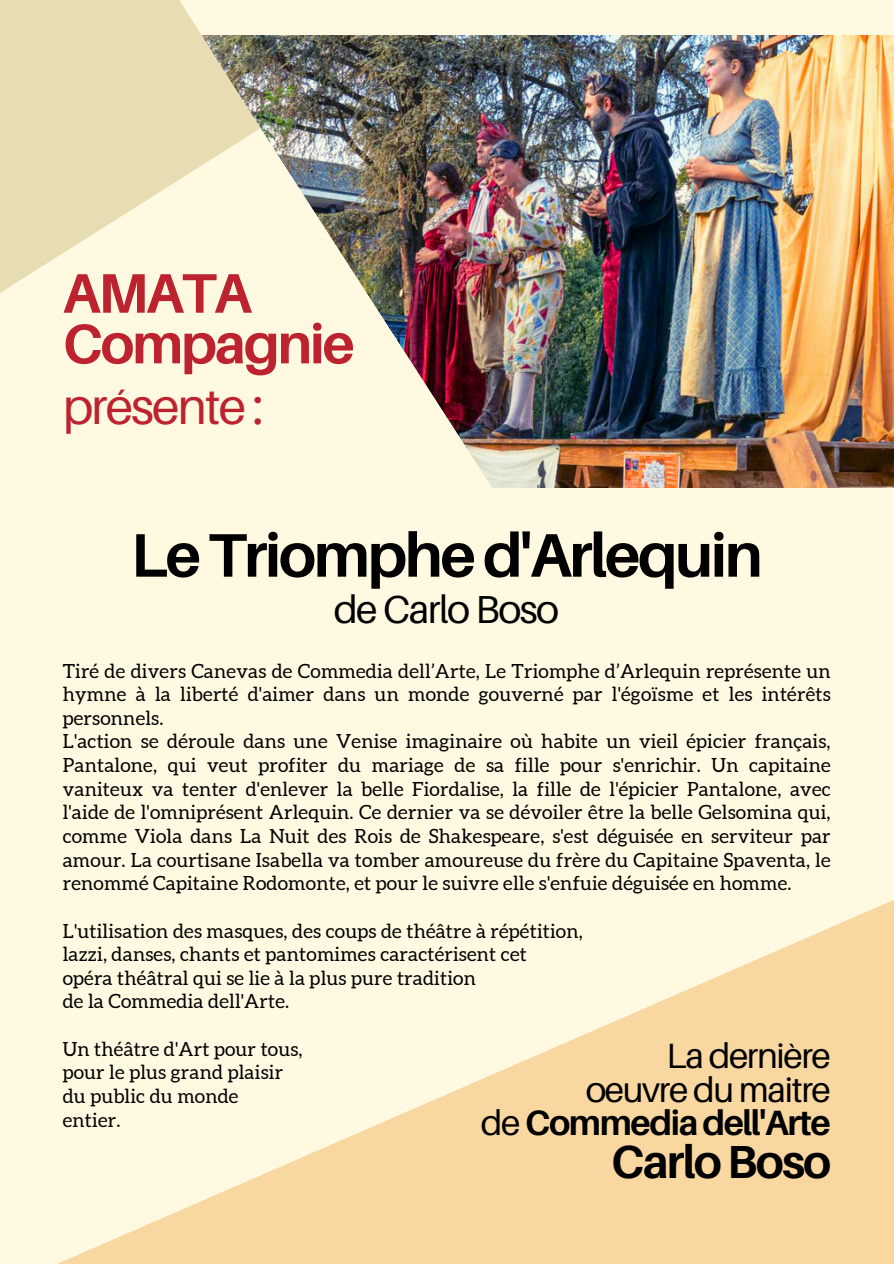
<style>
.page{position:relative;width:894px;height:1264px;background:#fff}
.page>*{position:absolute;margin:0;border:0;box-sizing:border-box;transform-origin:0 0}
.t1{font:700 61.5px "Aileron";letter-spacing:-.04em;color:#000}
.t2{font:700 55.8px/50.6px "Aileron";letter-spacing:-.04em;color:#bc232f}
.t3{font:49.95px "Aileron";letter-spacing:-.04em;color:#bc232f}
.t4{font:700 46.35px "Aileron";letter-spacing:-.04em;color:#000}
.t5{font:39px "Aileron";letter-spacing:-.04em;color:#000}
.t6{font:35.1px/33.6px "Aileron";letter-spacing:-.04em;color:#000;text-align:right}
.t7{font:19.5px/23.7px "Aleo";letter-spacing:.01em;color:#000}
.s1{font-weight:700}
</style>
<div class="page">
<div style="left:0;top:0;width:893px;height:1263px;background:#fff9e2"></div>
<img style="left:687px;top:35px;width:206px;height:452px">
<img style="left:260px;top:35px;width:427px;height:453px">
<svg style="left:0;top:0;width:260px;height:293px;fill:#e8ddb2"></svg>
<svg style="left:60px;top:900px;width:833px;height:363px"></svg>
<h1 class="t2" style="left:63px;top:267px;width:293px">AMATA<br>Compagnie</h1>
<h1 class="t3" style="left:63px;top:375px;width:202px">présente :</h1>
<h1 class="t1" style="left:131px;top:517px;width:633px">LeTriomphed'Arlequin</h1>
<h1 class="t5" style="left:334px;top:585px;width:226px">de Carlo Boso</h1>
<p class="t7" style="left:63px;top:659px;width:769px">Tiré de divers Canevas de Commedia dell’Arte, Le Triomphe d’Arlequin représente un hymne à la liberté d'aimer dans un monde gouverné par l'égoïsme et les intérêts personnels.<br>L'action se déroule dans une Venise imaginaire où habite un vieil épicier français, Pantalone, qui veut profiter du mariage de sa fille pour s'enrichir. Un capitaine vaniteux va tenter d'enlever la belle Fiordalise, la fille de l'épicier Pantalone, avec l'aide de l'omniprésent Arlequin. Ce dernier va se dévoiler être la belle Gelsomina qui, comme Viola dans La Nuit des Rois de Shakespeare, s'est déguisée en serviteur par amour. La courtisane Isabella va tomber amoureuse du frère du Capitaine Spaventa, le renommé Capitaine Rodomonte, et pour le suivre elle s'enfuie déguisée en homme.</p>
<p class="t7" style="left:63px;top:919px;width:521px">L'utilisation des masques, des coups de théâtre à répétition, lazzi, danses, chants et pantomimes caractérisent cet<br>opéra théâtral qui se lie à la plus pure tradition<br>de la Commedia dell'Arte.</p>
<p class="t7" style="left:63px;top:1037px;width:241px">Un théâtre d'Art pour tous, pour le plus grand plaisir du public du monde<br>entier.</p>
<h2 class="t6" style="left:481px;top:1038px;width:351px">La dernière<br>oeuvre du maitre<br>de <span class="s1">Commediadell'Arte</span></h2>
<h2 class="t4" style="left:611px;top:1133px;width:221px">CarloBoso</h2>
</div>
